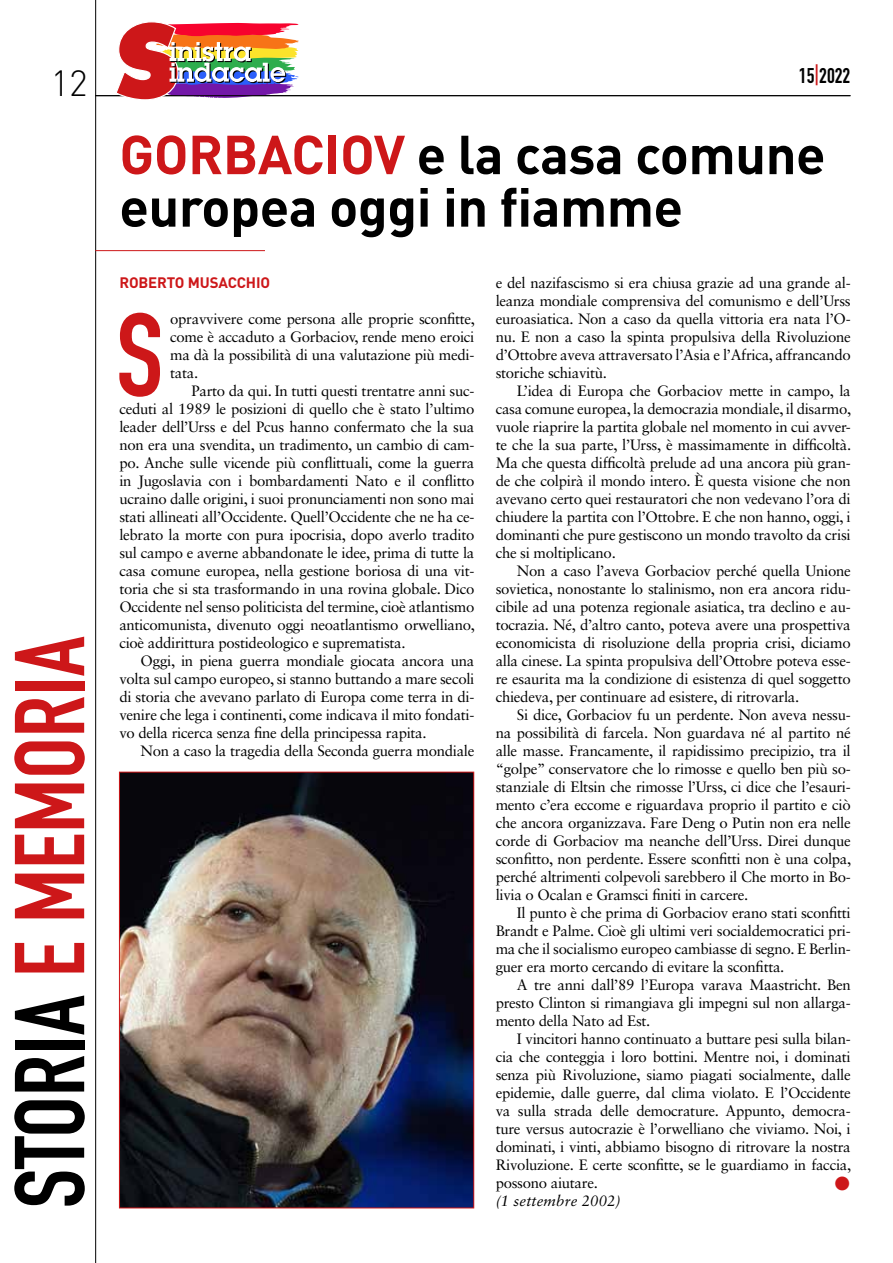
<style>
.page{position:relative;width:893px;height:1263px;background:#fff}
.page>*{position:absolute;margin:0;border:0;box-sizing:border-box;transform-origin:0 0}
.t1{font:116.1px "DIN Engschrift Std";color:#cd1719}
.t2{font:97.35px "DIN Engschrift Std";color:#cd1719}
.t3{font:700 54px/52.5px "DIN";letter-spacing:-.01em;color:#000}
.t4{font:300 36px "DIN";color:#000}
.t5{font:21px "DIN Engschrift Std";color:#000}
.t6{font:15px/18px "Sabon LT Std";letter-spacing:-.02em;color:#000;text-align:justify}
.t7{font:700 15px "DIN";letter-spacing:-.01em;color:#cd1719}
.t8{font:italic 15px "Sabon LT Std";letter-spacing:.01em;color:#000}
.t9{font:15px "Zapf Dingbats IT Cby BT";color:#cd1719}
.s1{color:#000}
.s2{color:#cd1719}
</style>
<div class="page">
<hr style="left:95px;top:95px;width:755px;height:1px;background:#000">
<hr style="left:95px;top:0;width:1px;height:1263px;background:#000">
<svg style="left:115px;top:22px;width:184px;height:78px"></svg>
<hr style="left:95px;top:250px;width:170px;height:1px;background:#cd1719">
<img style="left:121px;top:774px;width:351px;height:432px">
<div style="left:119px;top:772px;width:355px;height:436px;border:1px solid #cd1719"></div>
<h3 class="t4" style="left:51px;top:61px;width:39px">12</h3>
<h2 class="t2" style="left:-7px;top:1208px;width:573px;rotate:-90deg"><span class="s1">STORIA</span> E MEMORIA</h2>
<h3 class="t5" style="left:799px;top:63px;width:53px">15<span class="s2">|</span>2022</h3>
<h3 class="t3" style="left:119px;top:126px;width:708px"><span class="s2">GORBACIOV</span> e la casa comune europea oggi in fiamme</h3>
<p class="t7" style="left:119px;top:273px;width:152px">ROBERTO MUSACCHIO</p>
<h1 class="t1" style="left:116px;top:287px;width:49px">S</h1>
<p class="t6" style="left:170px;top:310px;width:306px">opravvivere come persona alle proprie sconfitte, come è accaduto a Gorbaciov, rende meno eroici ma dà la possibilità di una valutazione più medi&shy;tata.</p>
<p class="t6" style="left:119px;top:382px;width:357px;text-indent:72px">Parto da qui. In tutti questi trentatre anni suc&shy;ceduti al 1989 le posizioni di quello che è stato l’ultimo leader dell’Urss e del Pcus hanno confermato che la sua non era una svendita, un tradimento, un cambio di cam&shy;po. Anche sulle vicende più conflittuali, come la guerra in Jugoslavia con i bombardamenti Nato e il conflitto ucraino dalle origini, i suoi pronunciamenti non sono mai stati allineati all’Occidente. Quell’Occidente che ne ha ce&shy;lebrato la morte con pura ipocrisia, dopo averlo tradito sul campo e averne abbandonate le idee, prima di tutte la casa comune europea, nella gestione boriosa di una vit&shy;toria che si sta trasformando in una rovina globale. Dico Occidente nel senso politicista del termine, cioè atlantismo anticomunista, divenuto oggi neoatlantismo orwelliano, cioè addirittura postideologico e suprematista.</p>
<p class="t6" style="left:119px;top:652px;width:357px;text-indent:21px">Oggi, in piena guerra mondiale giocata ancora una volta sul campo europeo, si stanno buttando a mare secoli di storia che avevano parlato di Europa come terra in di&shy;venire che lega i continenti, come indicava il mito fondati&shy;vo della ricerca senza fine della principessa rapita.</p>
<p class="t6" style="left:141px;top:742px;width:335px">Non a caso la tragedia della Seconda guerra mondiale</p>
<p class="t6" style="left:496px;top:274px;width:357px">e del nazifascismo si era chiusa grazie ad una grande al&shy;leanza mondiale comprensiva del comunismo e dell’Urss euroasiatica. Non a caso da quella vittoria era nata l’O&shy;nu. E non a caso la spinta propulsiva della Rivoluzione d’Ottobre aveva attraversato l’Asia e l’Africa, affrancando storiche schiavitù.</p>
<p class="t6" style="left:496px;top:382px;width:357px;text-indent:21px">L’idea di Europa che Gorbaciov mette in campo, la casa comune europea, la democrazia mondiale, il disarmo, vuole riaprire la partita globale nel momento in cui avver&shy;te che la sua parte, l’Urss, è massimamente in difficoltà.<br>Ma che questa difficoltà prelude ad una ancora più gran&shy;de che colpirà il mondo intero. È questa visione che non avevano certo quei restauratori che non vedevano l’ora di chiudere la partita con l’Ottobre. E che non hanno, oggi, i dominanti che pure gestiscono un mondo travolto da crisi che si moltiplicano.</p>
<p class="t6" style="left:496px;top:562px;width:357px;text-indent:21px">Non a caso l’aveva Gorbaciov perché quella Unione sovietica, nonostante lo stalinismo, non era ancora ridu&shy;cibile ad una potenza regionale asiatica, tra declino e au&shy;tocrazia. Né, d’altro canto, poteva avere una prospettiva economicista di risoluzione della propria crisi, diciamo alla cinese. La spinta propulsiva dell’Ottobre poteva esse&shy;re esaurita ma la condizione di esistenza di quel soggetto chiedeva, per continuare ad esistere, di ritrovarla.</p>
<p class="t6" style="left:496px;top:706px;width:357px;text-indent:21px">Si dice, Gorbaciov fu un perdente. Non aveva nessu&shy;na possibilità di farcela. Non guardava né al partito né alle masse. Francamente, il rapidissimo precipizio, tra il “golpe” conservatore che lo rimosse e quello ben più so&shy;stanziale di Eltsin che rimosse l’Urss, ci dice che l’esauri&shy;mento c’era eccome e riguardava proprio il partito e ciò che ancora organizzava. Fare Deng o Putin non era nelle corde di Gorbaciov ma neanche dell’Urss. Direi dunque sconfitto, non perdente. Essere sconfitti non è una colpa, perché altrimenti colpevoli sarebbero il Che morto in Bo&shy;livia o Ocalan e Gramsci finiti in carcere.</p>
<p class="t6" style="left:496px;top:904px;width:357px;text-indent:21px">Il punto è che prima di Gorbaciov erano stati sconfitti Brandt e Palme. Cioè gli ultimi veri socialdemocratici pri&shy;ma che il socialismo europeo cambiasse di segno. E Berlin&shy;guer era morto cercando di evitare la sconfitta.</p>
<p class="t6" style="left:496px;top:976px;width:357px;text-indent:21px">A tre anni dall’89 l’Europa varava Maastricht. Ben presto Clinton si rimangiava gli impegni sul non allarga&shy;mento della Nato ad Est.</p>
<p class="t6" style="left:496px;top:1030px;width:357px;text-indent:21px">I vincitori hanno continuato a buttare pesi sulla bilan&shy;cia che conteggia i loro bottini. Mentre noi, i dominati senza più Rivoluzione, siamo piagati socialmente, dalle epidemie, dalle guerre, dal clima violato. E l’Occidente va sulla strada delle democrature. Appunto, democra&shy;ture versus autocrazie è l’orwelliano che viviamo. Noi, i dominati, i vinti, abbiamo bisogno di ritrovare la nostra Rivoluzione. E certe sconfitte, se le guardiamo in faccia, possono aiutare.</p>
<p class="t9" style="left:835px;top:1176px;width:16px">●</p>
<p class="t8" style="left:496px;top:1192px;width:127px">(1 settembre 2002)</p>
</div>
